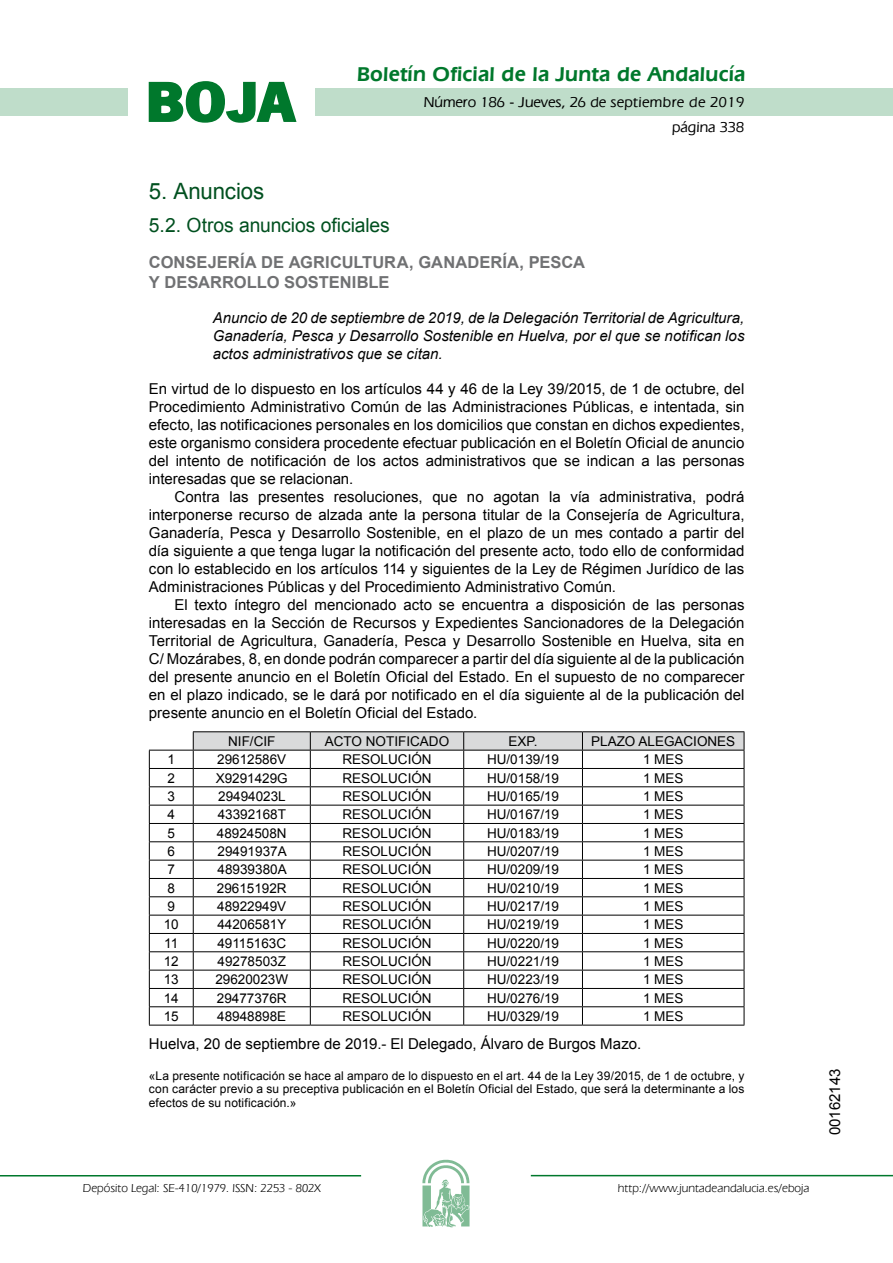
<style>
.page{position:relative;width:893px;height:1263px;background:#fff}
.page>*{position:absolute;margin:0;border:0;box-sizing:border-box;transform-origin:0 0}
.t1{font:700 57.75px "News Got T";color:#00782c;scale:1.14 1}
.t2{font:22.5px "Arial";letter-spacing:-.005em;color:#00501f}
.t3{font:600 21px "Eras IT Cby BT";letter-spacing:.01em;color:#00782c}
.t4{font:19.5px "Arial";letter-spacing:-.005em;color:#00501f}
.t5{font:700 16.5px/19.5px "Arial";letter-spacing:.005em;color:#707173}
.t6{font:15px/18px "Arial";color:#000;text-align:justify}
.t7{font:italic 15px/18px "Arial";color:#000;text-align:justify}
.t8{font:500 15px/24.5px "Eras IT Cby BT";color:#000;text-align:right}
.t9{font:13.5px "Arial";color:#000}
.t10{font:12px/13.5px "Arial";letter-spacing:.01em;color:#000;text-align:justify}
.t11{font:12px "Eras IT Cby BT";color:#000}
</style>
<div class="page">
<div style="left:315px;top:88px;width:577px;height:28px;background:#bfddca"></div>
<div style="left:0;top:88px;width:128px;height:28px;background:#bfddca"></div>
<hr style="left:0;top:1175px;width:361px;height:2px;background:#00782c">
<svg style="left:422px;top:1159px;width:47px;height:68px"></svg>
<hr style="left:531px;top:1175px;width:361px;height:1px;background:#00782c">
<svg style="left:148px;top:81px;width:149px;height:42px"></svg>
<hr style="left:193px;top:731px;width:117px;height:1px;background:#000">
<hr style="left:310px;top:731px;width:153px;height:1px;background:#000">
<hr style="left:463px;top:731px;width:119px;height:1px;background:#000">
<hr style="left:582px;top:731px;width:162px;height:1px;background:#000">
<hr style="left:149px;top:750px;width:44px;height:1px;background:#000">
<hr style="left:149px;top:768px;width:44px;height:1px;background:#000">
<hr style="left:149px;top:786px;width:44px;height:1px;background:#000">
<hr style="left:149px;top:805px;width:44px;height:1px;background:#000">
<hr style="left:149px;top:823px;width:44px;height:1px;background:#000">
<hr style="left:149px;top:841px;width:44px;height:1px;background:#000">
<hr style="left:149px;top:860px;width:44px;height:1px;background:#000">
<hr style="left:149px;top:878px;width:44px;height:1px;background:#000">
<hr style="left:149px;top:896px;width:44px;height:1px;background:#000">
<hr style="left:149px;top:915px;width:44px;height:1px;background:#000">
<hr style="left:149px;top:933px;width:44px;height:1px;background:#000">
<hr style="left:149px;top:951px;width:44px;height:1px;background:#000">
<hr style="left:149px;top:970px;width:44px;height:1px;background:#000">
<hr style="left:149px;top:988px;width:44px;height:1px;background:#000">
<hr style="left:149px;top:1006px;width:44px;height:1px;background:#000">
<svg style="left:149px;top:751px;width:1px;height:274px"></svg>
<svg style="left:193px;top:732px;width:551px;height:293px"></svg>
<hr style="left:149px;top:1025px;width:44px;height:1px;background:#000">
<hr style="left:193px;top:1025px;width:117px;height:1px;background:#000">
<hr style="left:310px;top:1025px;width:153px;height:1px;background:#000">
<hr style="left:463px;top:1025px;width:119px;height:1px;background:#000">
<hr style="left:582px;top:1025px;width:162px;height:1px;background:#000">
<h1 class="t1" style="left:145px;top:68px;width:133px">BOJA</h1>
<h3 class="t3" style="left:357px;top:62px;width:390px">Boletín Oficial de la Junta de Andalucía</h3>
<p class="t8" style="left:424px;top:90px;width:322px">Número 186 - Jueves, 26 de septiembre de 2019 página 338</p>
<h2 class="t2" style="left:149px;top:177px;width:117px">5. Anuncios</h2>
<h3 class="t4" style="left:149px;top:212px;width:242px">5.2. Otros anuncios oficiales</h3>
<p class="t5" style="left:149px;top:253px;width:437px">CONSEJERÍA DE AGRICULTURA, GANADERÍA, PESCA<br>Y DESARROLLO SOSTENIBLE</p>
<p class="t7" style="left:213px;top:309px;width:533px">Anuncio de 20 de septiembre de 2019, de la Delegación Territorial de Agricultura, Ganadería, Pesca y Desarrollo Sostenible en Huelva, por el que se notifican los actos administrativos que se citan.</p>
<p class="t6" style="left:149px;top:380px;width:597px">En virtud de lo dispuesto en los artículos 44 y 46 de la Ley 39/2015, de 1 de octubre, del Procedimiento Administrativo Común de las Administraciones Públicas, e intentada, sin efecto, las notificaciones personales en los domicilios que constan en dichos expedientes, este organismo considera procedente efectuar publicación en el Boletín Oficial de anuncio del intento de notificación de los actos administrativos que se indican a las personas interesadas que se relacionan.</p>
<p class="t6" style="left:149px;top:488px;width:597px;text-indent:26px">Contra las presentes resoluciones, que no agotan la vía administrativa, podrá interponerse recurso de alzada ante la persona titular de la Consejería de Agricultura, Ganadería, Pesca y Desarrollo Sostenible, en el plazo de un mes contado a partir del día siguiente a que tenga lugar la notificación del presente acto, todo ello de conformidad con lo establecido en los artículos 114 y siguientes de la Ley de Régimen Jurídico de las Administraciones Públicas y del Procedimiento Administrativo Común.</p>
<p class="t6" style="left:149px;top:596px;width:597px;text-indent:26px">El texto íntegro del mencionado acto se encuentra a disposición de las personas interesadas en la Sección de Recursos y Expedientes Sancionadores de la Delegación Territorial de Agricultura, Ganadería, Pesca y Desarrollo Sostenible en Huelva, sita en C/ Mozárabes, 8, en donde podrán comparecer a partir del día siguiente al de la publicación del presente anuncio en el Boletín Oficial del Estado. En el supuesto de no comparecer en el plazo indicado, se le dará por notificado en el día siguiente al de la publicación del presente anuncio en el Boletín Oficial del Estado.</p>
<p class="t9" style="left:228px;top:732px;width:49px">NIF/CIF</p>
<p class="t9" style="left:325px;top:732px;width:126px">ACTO NOTIFICADO</p>
<p class="t9" style="left:508px;top:732px;width:31px">EXP.</p>
<p class="t9" style="left:591px;top:732px;width:146px">PLAZO ALEGACIONES</p>
<p class="t9" style="left:167px;top:751px;width:9px">1</p>
<p class="t9" style="left:217px;top:751px;width:71px">29612586V</p>
<p class="t9" style="left:342px;top:751px;width:91px">RESOLUCIÓN</p>
<p class="t9" style="left:487px;top:751px;width:74px">HU/0139/19</p>
<p class="t9" style="left:643px;top:751px;width:42px">1 MES</p>
<p class="t9" style="left:167px;top:769px;width:9px">2</p>
<p class="t9" style="left:216px;top:769px;width:74px">X9291429G</p>
<p class="t9" style="left:342px;top:769px;width:91px">RESOLUCIÓN</p>
<p class="t9" style="left:487px;top:769px;width:74px">HU/0158/19</p>
<p class="t9" style="left:643px;top:769px;width:42px">1 MES</p>
<p class="t9" style="left:167px;top:787px;width:9px">3</p>
<p class="t9" style="left:218px;top:787px;width:69px">29494023L</p>
<p class="t9" style="left:342px;top:787px;width:91px">RESOLUCIÓN</p>
<p class="t9" style="left:487px;top:787px;width:74px">HU/0165/19</p>
<p class="t9" style="left:643px;top:787px;width:42px">1 MES</p>
<p class="t9" style="left:167px;top:806px;width:9px">4</p>
<p class="t9" style="left:218px;top:806px;width:70px">43392168T</p>
<p class="t9" style="left:342px;top:806px;width:91px">RESOLUCIÓN</p>
<p class="t9" style="left:487px;top:806px;width:74px">HU/0167/19</p>
<p class="t9" style="left:643px;top:806px;width:42px">1 MES</p>
<p class="t9" style="left:167px;top:824px;width:9px">5</p>
<p class="t9" style="left:217px;top:824px;width:71px">48924508N</p>
<p class="t9" style="left:342px;top:824px;width:91px">RESOLUCIÓN</p>
<p class="t9" style="left:487px;top:824px;width:74px">HU/0183/19</p>
<p class="t9" style="left:643px;top:824px;width:42px">1 MES</p>
<p class="t9" style="left:167px;top:842px;width:9px">6</p>
<p class="t9" style="left:217px;top:842px;width:71px">29491937A</p>
<p class="t9" style="left:342px;top:842px;width:91px">RESOLUCIÓN</p>
<p class="t9" style="left:487px;top:842px;width:74px">HU/0207/19</p>
<p class="t9" style="left:643px;top:842px;width:42px">1 MES</p>
<p class="t9" style="left:167px;top:861px;width:9px">7</p>
<p class="t9" style="left:217px;top:861px;width:71px">48939380A</p>
<p class="t9" style="left:342px;top:861px;width:91px">RESOLUCIÓN</p>
<p class="t9" style="left:487px;top:861px;width:74px">HU/0209/19</p>
<p class="t9" style="left:643px;top:861px;width:42px">1 MES</p>
<p class="t9" style="left:167px;top:879px;width:9px">8</p>
<p class="t9" style="left:217px;top:879px;width:71px">29615192R</p>
<p class="t9" style="left:342px;top:879px;width:91px">RESOLUCIÓN</p>
<p class="t9" style="left:487px;top:879px;width:74px">HU/0210/19</p>
<p class="t9" style="left:643px;top:879px;width:42px">1 MES</p>
<p class="t9" style="left:167px;top:897px;width:9px">9</p>
<p class="t9" style="left:217px;top:897px;width:71px">48922949V</p>
<p class="t9" style="left:342px;top:897px;width:91px">RESOLUCIÓN</p>
<p class="t9" style="left:487px;top:897px;width:74px">HU/0217/19</p>
<p class="t9" style="left:643px;top:897px;width:42px">1 MES</p>
<p class="t9" style="left:164px;top:916px;width:17px">10</p>
<p class="t9" style="left:217px;top:916px;width:71px">44206581Y</p>
<p class="t9" style="left:342px;top:916px;width:91px">RESOLUCIÓN</p>
<p class="t9" style="left:487px;top:916px;width:74px">HU/0219/19</p>
<p class="t9" style="left:643px;top:916px;width:42px">1 MES</p>
<p class="t9" style="left:164px;top:934px;width:16px">11</p>
<p class="t9" style="left:217px;top:934px;width:70px">49115163C</p>
<p class="t9" style="left:342px;top:934px;width:91px">RESOLUCIÓN</p>
<p class="t9" style="left:487px;top:934px;width:74px">HU/0220/19</p>
<p class="t9" style="left:643px;top:934px;width:42px">1 MES</p>
<p class="t9" style="left:164px;top:952px;width:17px">12</p>
<p class="t9" style="left:217px;top:952px;width:70px">49278503Z</p>
<p class="t9" style="left:342px;top:952px;width:91px">RESOLUCIÓN</p>
<p class="t9" style="left:487px;top:952px;width:74px">HU/0221/19</p>
<p class="t9" style="left:643px;top:952px;width:42px">1 MES</p>
<p class="t9" style="left:164px;top:971px;width:17px">13</p>
<p class="t9" style="left:215px;top:971px;width:74px">29620023W</p>
<p class="t9" style="left:342px;top:971px;width:91px">RESOLUCIÓN</p>
<p class="t9" style="left:487px;top:971px;width:74px">HU/0223/19</p>
<p class="t9" style="left:643px;top:971px;width:42px">1 MES</p>
<p class="t9" style="left:164px;top:989px;width:17px">14</p>
<p class="t9" style="left:217px;top:989px;width:71px">29477376R</p>
<p class="t9" style="left:342px;top:989px;width:91px">RESOLUCIÓN</p>
<p class="t9" style="left:487px;top:989px;width:74px">HU/0276/19</p>
<p class="t9" style="left:643px;top:989px;width:42px">1 MES</p>
<p class="t9" style="left:164px;top:1007px;width:17px">15</p>
<p class="t9" style="left:217px;top:1007px;width:71px">48948898E</p>
<p class="t9" style="left:342px;top:1007px;width:91px">RESOLUCIÓN</p>
<p class="t9" style="left:487px;top:1007px;width:74px">HU/0329/19</p>
<p class="t9" style="left:643px;top:1007px;width:42px">1 MES</p>
<p class="t6" style="left:149px;top:1035px;width:494px">Huelva, 20 de septiembre de 2019.- El Delegado, Álvaro de Burgos Mazo.</p>
<p class="t10" style="left:149px;top:1069px;width:597px">«La presente notificación se hace al amparo de lo dispuesto en el art. 44 de la Ley 39/2015, de 1 de octubre, y con carácter previo a su preceptiva publicación en el Boletín Oficial del Estado, que será la determinante a los efectos de su notificación.»</p>
<p class="t6" style="left:826px;top:1135px;width:68px;rotate:-90deg">00162143</p>
<p class="t11" style="left:83px;top:1181px;width:239px">Depósito Legal: SE-410/1979. ISSN: 2253 - 802X</p>
<p class="t11" style="left:618px;top:1181px;width:193px">http://www.juntadeandalucia.es/eboja</p>
</div>
